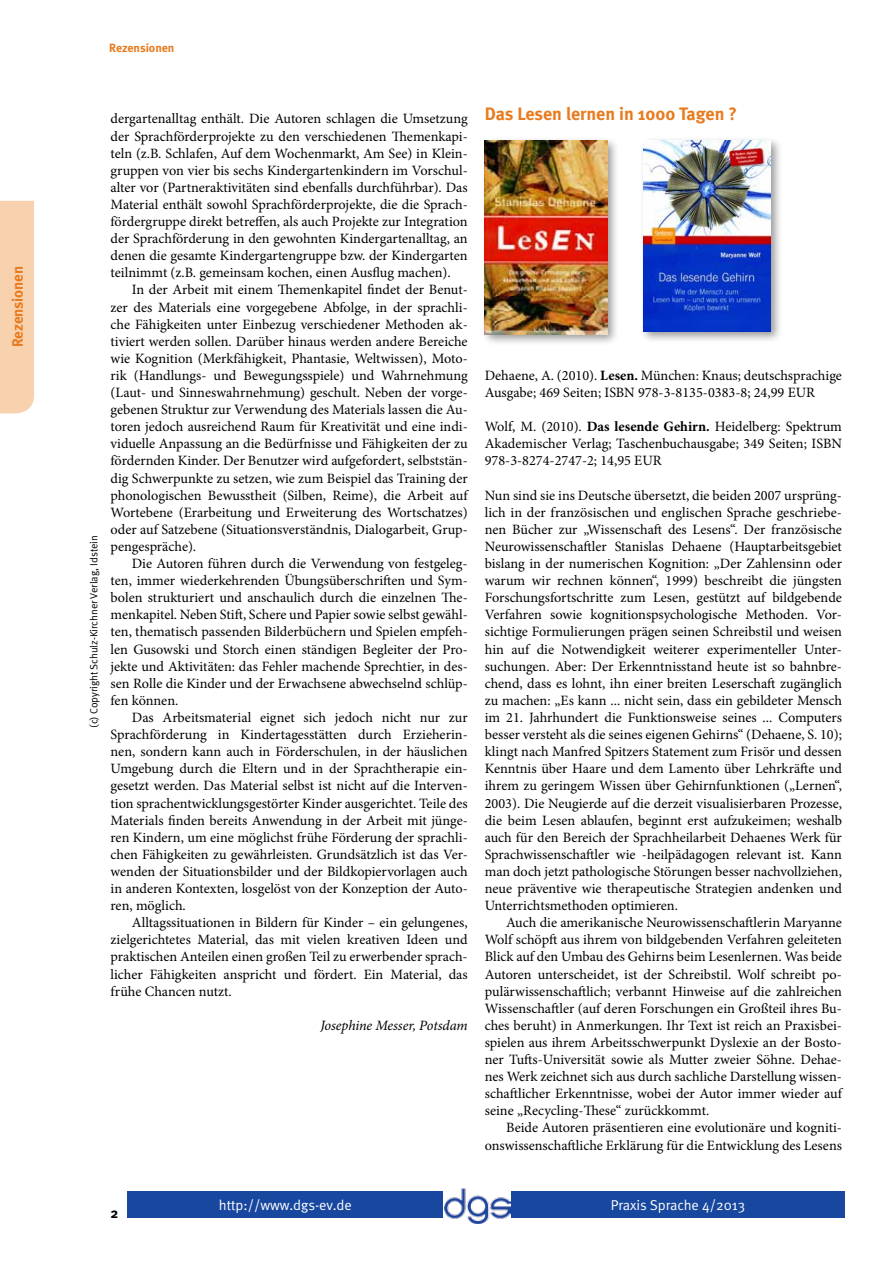
<style>
.page{position:relative;width:893px;height:1263px;background:#fff}
.page>*{position:absolute;margin:0;border:0;box-sizing:border-box;transform-origin:0 0}
.t1{font:700 18px "Meta";color:#e87b1e}
.t2{font:700 15px "Meta";color:#e87b1e}
.t3{font:14.25px/17.1px "Minion Pro";color:#000;text-align:justify}
.t4{font:14.25px "Meta Normal";color:#fff}
.t5{font:italic 14.25px "Minion Pro";letter-spacing:-.01em;color:#000}
.t6{font:700 14.25px "Meta";color:#000}
.t7{font:700 12px "Meta";color:#e87b1e}
.t8{font:10.5px "Meta Normal";color:#000}
.s1{font-weight:700}
</style>
<div class="page">
<div style="left:0;top:201px;width:34px;height:212px;background:#f8d1ae"></div>
<div style="left:511px;top:1191px;width:334px;height:27px;background:#17479e"></div>
<div style="left:128px;top:1191px;width:315px;height:27px;background:#17479e"></div>
<img style="left:444px;top:1188px;width:66px;height:36px">
<div style="left:481px;top:136px;width:139px;height:210px;background:#000;opacity:.4"></div>
<img style="left:485px;top:140px;width:122px;height:194px">
<div style="left:639px;top:136px;width:144px;height:208px;background:#000;opacity:.4"></div>
<img style="left:643px;top:140px;width:128px;height:191px">
<p class="t2" style="left:9px;top:347px;width:83px;rotate:-90deg">Rezensionen</p>
<p class="t7" style="left:109px;top:41px;width:67px">Rezensionen</p>
<p class="t8" style="left:88px;top:728px;width:194px;rotate:-90deg">(c) Copyright Schulz-Kirchner Verlag, Idstein</p>
<p class="t3" style="left:111px;top:110px;width:359px">dergartenalltag enthält. Die Autoren schlagen die Umsetzung der Sprachförderprojekte zu den verschiedenen Themenkapi&shy;teln (z.B. Schlafen, Auf dem Wochenmarkt, Am See) in Klein&shy;gruppen von vier bis sechs Kindergartenkindern im Vorschul&shy;alter vor (Partneraktivitäten sind ebenfalls durchführbar). Das Material enthält sowohl Sprachförderprojekte, die die Sprach&shy;fördergruppe direkt betreffen, als auch Projekte zur Integration der Sprachförderung in den gewohnten Kindergartenalltag, an denen die gesamte Kindergartengruppe bzw. der Kindergarten teilnimmt (z.B. gemeinsam kochen, einen Ausflug machen).</p>
<p class="t3" style="left:111px;top:281px;width:359px;text-indent:21px">In der Arbeit mit einem Themenkapitel findet der Benut&shy;zer des Materials eine vorgegebene Abfolge, in der sprachli&shy;che Fähigkeiten unter Einbezug verschiedener Methoden ak&shy;tiviert werden sollen. Darüber hinaus werden andere Bereiche wie Kognition (Merkfähigkeit, Phantasie, Weltwissen), Moto&shy;rik (Handlungs- und Bewegungsspiele) und Wahrnehmung (Laut- und Sinneswahrnehmung) geschult. Neben der vorge&shy;gebenen Struktur zur Verwendung des Materials lassen die Au&shy;toren jedoch ausreichend Raum für Kreativität und eine indi&shy;viduelle Anpassung an die Bedürfnisse und Fähigkeiten der zu fördernden Kinder. Der Benutzer wird aufgefordert, selbststän&shy;dig Schwerpunkte zu setzen, wie zum Beispiel das Training der phonologischen Bewusstheit (Silben, Reime), die Arbeit auf Wortebene (Erarbeitung und Erweiterung des Wortschatzes) oder auf Satzebene (Situationsverständnis, Dialogarbeit, Grup&shy;pengespräche).</p>
<p class="t3" style="left:111px;top:555px;width:359px;text-indent:21px">Die Autoren führen durch die Verwendung von festgeleg&shy;ten, immer wiederkehrenden Übungsüberschriften und Sym&shy;bolen strukturiert und anschaulich durch die einzelnen The&shy;menkapitel. Neben Stift, Schere und Papier sowie selbst gewähl&shy;ten, thematisch passenden Bilderbüchern und Spielen empfeh&shy;len Gusowski und Storch einen ständigen Begleiter der Pro&shy;jekte und Aktivitäten: das Fehler machende Sprechtier, in des&shy;sen Rolle die Kinder und der Erwachsene abwechselnd schlüp&shy;fen können.</p>
<p class="t3" style="left:111px;top:709px;width:359px;text-indent:21px">Das Arbeitsmaterial eignet sich jedoch nicht nur zur Sprachförderung in Kindertagesstätten durch Erzieherin&shy;nen, sondern kann auch in Förderschulen, in der häuslichen Umgebung durch die Eltern und in der Sprachtherapie ein&shy;gesetzt werden. Das Material selbst ist nicht auf die Interven&shy;tion sprachentwicklungsgestörter Kinder ausgerichtet. Teile des Materials finden bereits Anwendung in der Arbeit mit jünge&shy;ren Kindern, um eine möglichst frühe Förderung der sprachli&shy;chen Fähigkeiten zu gewährleisten. Grundsätzlich ist das Ver&shy;wenden der Situationsbilder und der Bildkopiervorlagen auch in anderen Kontexten, losgelöst von der Konzeption der Auto&shy;ren, möglich.</p>
<p class="t3" style="left:111px;top:914px;width:359px;text-indent:21px">Alltagssituationen in Bildern für Kinder – ein gelungenes, zielgerichtetes Material, das mit vielen kreativen Ideen und praktischen Anteilen einen großen Teil zu erwerbender sprach&shy;licher Fähigkeiten anspricht und fördert. Ein Material, das frühe Chancen nutzt.</p>
<p class="t5" style="left:320px;top:1015px;width:149px">Josephine Messer, Potsdam</p>
<p class="t1" style="left:485px;top:103px;width:254px">Das Lesen lernen in 1000 Tagen ?</p>
<p class="t3" style="left:485px;top:367px;width:359px">Dehaene, A. (2010). <span class="s1">Lesen.</span> München: Knaus; deutschsprachige<br>Ausgabe; 469 Seiten; ISBN 978-3-8135-0383-8; 24,99 EUR</p>
<p class="t3" style="left:485px;top:418px;width:359px">Wolf, M. (2010). <span class="s1">Das lesende Gehirn.</span> Heidelberg: Spektrum Akademischer Verlag; Taschenbuchausgabe; 349 Seiten; ISBN 978-3-8274-2747-2; 14,95 EUR</p>
<p class="t3" style="left:485px;top:487px;width:359px">Nun sind sie ins Deutsche übersetzt, die beiden 2007 ursprüng&shy;lich in der französischen und englischen Sprache geschriebe&shy;nen Bücher zur „Wissenschaft des Lesens“. Der französische Neurowissenschaftler Stanislas Dehaene (Hauptarbeitsgebiet bislang in der numerischen Kognition: „Der Zahlensinn oder warum wir rechnen können“, 1999) beschreibt die jüngsten Forschungsfortschritte zum Lesen, gestützt auf bildgebende Verfahren sowie kognitionspsychologische Methoden. Vor&shy;sichtige Formulierungen prägen seinen Schreibstil und weisen hin auf die Notwendigkeit weiterer experimenteller Unter&shy;suchungen. Aber: Der Erkenntnisstand heute ist so bahnbre&shy;chend, dass es lohnt, ihn einer breiten Leserschaft zugänglich zu machen: „Es kann ... nicht sein, dass ein gebildeter Mensch im 21. Jahrhundert die Funktionsweise seines ... Computers besser versteht als die seines eigenen Gehirns“ (Dehaene, S. 10); klingt nach Manfred Spitzers Statement zum Frisör und dessen Kenntnis über Haare und dem Lamento über Lehrkräfte und ihrem zu geringem Wissen über Gehirnfunktionen („Lernen“, 2003). Die Neugierde auf die derzeit visualisierbaren Prozesse, die beim Lesen ablaufen, beginnt erst aufzukeimen; weshalb auch für den Bereich der Sprachheilarbeit Dehaenes Werk für Sprachwissenschaftler wie -heilpädagogen relevant ist. Kann man doch jetzt pathologische Störungen besser nachvollziehen, neue präventive wie therapeutische Strategien andenken und Unterrichtsmethoden optimieren.</p>
<p class="t3" style="left:485px;top:914px;width:359px;text-indent:21px">Auch die amerikanische Neurowissenschaftlerin Maryanne Wolf schöpft aus ihrem von bildgebenden Verfahren geleiteten Blick auf den Umbau des Gehirns beim Lesenlernen. Was beide Autoren unterscheidet, ist der Schreibstil. Wolf schreibt po&shy;pulärwissenschaftlich; verbannt Hinweise auf die zahlreichen Wissenschaftler (auf deren Forschungen ein Großteil ihres Bu&shy;ches beruht) in Anmerkungen. Ihr Text ist reich an Praxisbei&shy;spielen aus ihrem Arbeitsschwerpunkt Dyslexie an der Bosto&shy;ner Tufts-Universität sowie als Mutter zweier Söhne. Dehae&shy;nes Werk zeichnet sich aus durch sachliche Darstellung wissen&shy;schaftlicher Erkenntnisse, wobei der Autor immer wieder auf seine „Recycling-These“ zurückkommt.</p>
<p class="t3" style="left:485px;top:1119px;width:359px;text-align:right">Beide Autoren präsentieren eine evolutionäre und kogniti&shy;onswissenschaftliche Erklärung für die Entwicklung des Lesens</p>
<p class="t6" style="left:111px;top:1204px;width:9px">2</p>
<p class="t4" style="left:219px;top:1197px;width:134px">http://www.dgs-ev.de</p>
<p class="t4" style="left:611px;top:1197px;width:136px">Praxis Sprache 4/2013</p>
</div>
